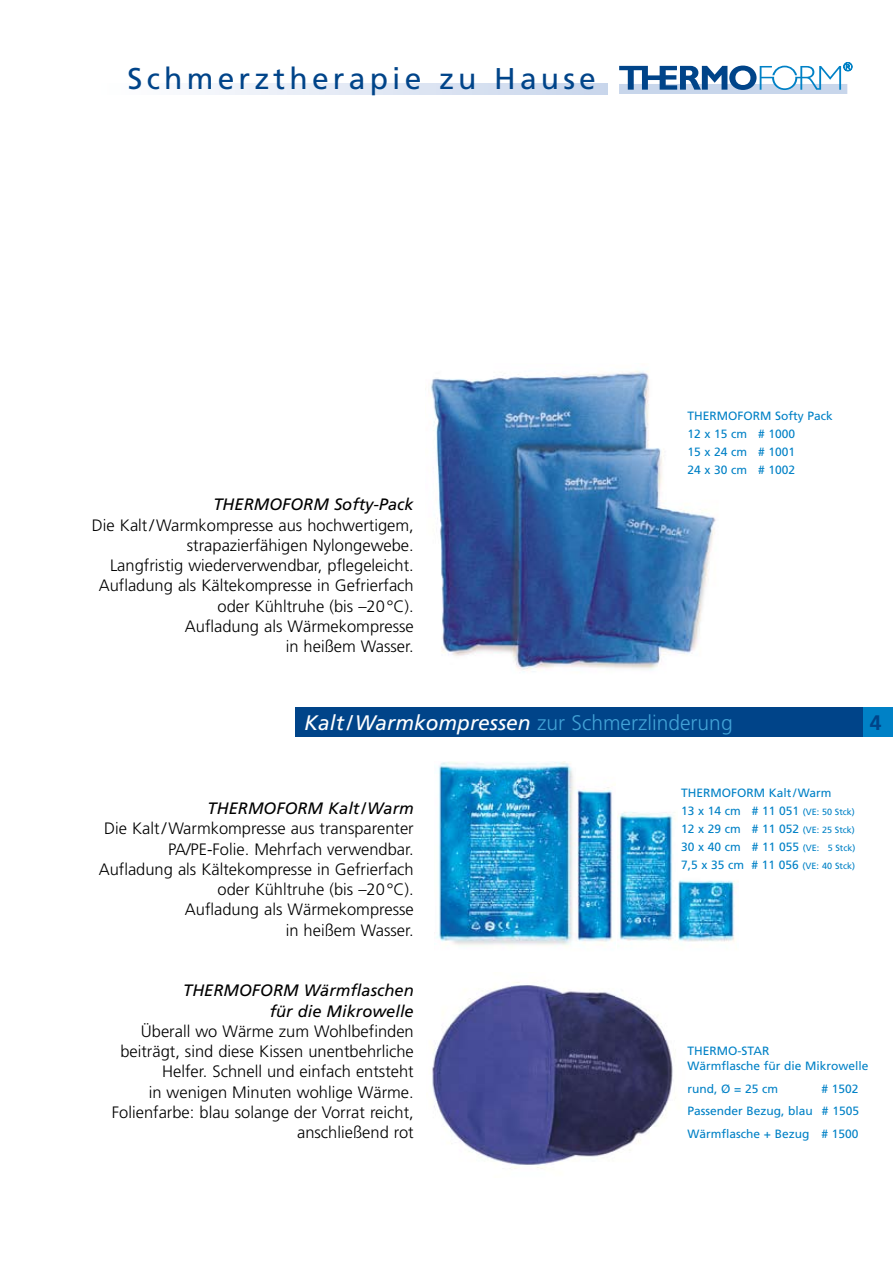
<style>
.page{position:relative;width:893px;height:1263px;background:#fff}
.page>*{position:absolute;margin:0;border:0;box-sizing:border-box;transform-origin:0 0}
.t1{font:30px "Frutiger";letter-spacing:.14em;color:#004489}
.t2{font:italic 21px "Frutiger";color:#fff}
.t3{font:700 21px "Frutiger";color:#004489}
.t4{font:300 16.5px/20.2px "Frutiger";color:#000;text-align:right}
.t5{font:italic 16.5px/20.2px "Frutiger";color:#000;text-align:right}
.t6{font:12px/18px "Frutiger";color:#0081c6}
.s1{font-weight:300;font-style:normal;color:#42a2d6}
.s2{font-size:9px}
</style>
<div class="page">
<svg style="left:199px;top:84px;width:408px;height:10px;background:#dee5f3"></svg>
<svg style="left:619px;top:62px;width:233px;height:32px"></svg>
<img style="left:431px;top:371px;width:285px;height:301px">
<img style="left:678px;top:880px;width:57px;height:62px">
<img style="left:617px;top:811px;width:58px;height:130px">
<img style="left:577px;top:784px;width:39px;height:160px">
<img style="left:436px;top:761px;width:141px;height:186px">
<img style="left:432px;top:982px;width:241px;height:187px">
<div style="left:296px;top:707px;width:591px;height:30px;background:#004489"></div>
<div style="left:863px;top:707px;width:30px;height:30px;background:#0081c6"></div>
<h1 class="t1" style="left:128px;top:61px;width:470px">Schmerztherapie zu Hause</h1>
<p class="t5" style="left:213px;top:494px;width:202px">Thermoform Softy-Pack</p>
<p class="t4" style="left:92px;top:515px;width:323px">Die Kalt/Warmkompresse aus hochwertigem, strapazierfähigen Nylongewebe.<br>Langfristig wiederverwendbar, pflegeleicht.<br>Aufladung als Kältekompresse in Gefrierfach oder Kühltruhe (bis –20°C).<br>Aufladung als Wärmekompresse<br>in heißem Wasser.</p>
<p class="t6" style="left:687px;top:407px;width:147px">THERMOFORM Softy Pack<br>12 x 15 cm # 1000<br>15 x 24 cm # 1001<br>24 x 30 cm # 1002</p>
<p class="t2" style="left:304px;top:710px;width:430px">Kalt/Warmkompressen <span class="s1">zur Schmerzlinderung</span></p>
<p class="t3" style="left:870px;top:710px;width:13px">4</p>
<p class="t5" style="left:208px;top:798px;width:208px">Thermoform Kalt/Warm</p>
<p class="t4" style="left:99px;top:818px;width:317px">Die Kalt/Warmkompresse aus transparenter PA/PE-Folie. Mehrfach verwendbar.<br>Aufladung als Kältekompresse in Gefrierfach oder Kühltruhe (bis –20°C).<br>Aufladung als Wärmekompresse<br>in heißem Wasser.</p>
<p class="t5" style="left:183px;top:980px;width:232px">Thermoform Wärmflaschen für die Mikrowelle</p>
<p class="t4" style="left:112px;top:1021px;width:303px">Überall wo Wärme zum Wohlbefinden beiträgt, sind diese Kissen unentbehrliche Helfer. Schnell und einfach entsteht<br>in wenigen Minuten wohlige Wärme.<br>Folienfarbe: blau solange der Vorrat reicht, anschließend rot</p>
<p class="t6" style="left:681px;top:783px;width:176px">THERMOFORM Kalt/Warm<br>13 x 14 cm # 11 051 <span class="s2">(VE: 50 Stck)<br></span>12 x 29 cm # 11 052 <span class="s2">(VE: 25 Stck)<br></span>30 x 40 cm # 11 055 <span class="s2">(VE: 5 Stck)<br></span>7,5 x 35 cm # 11 056 <span class="s2">(VE: 40 Stck)</span></p>
<p class="t6" style="left:687px;top:1043px;width:183px;line-height:15px">THERMO-STAR<br>Wärmflasche für die Mikrowelle</p>
<p class="t6" style="left:687px;top:1079px;width:92px">rund, Ø = 25 cm</p>
<p class="t6" style="left:687px;top:1077px;width:173px;line-height:22.5px;text-align:justify;text-indent:134px"># 1502<br>Passender Bezug, blau # 1505<br>Wärmflasche + Bezug # 1500</p>
</div>
